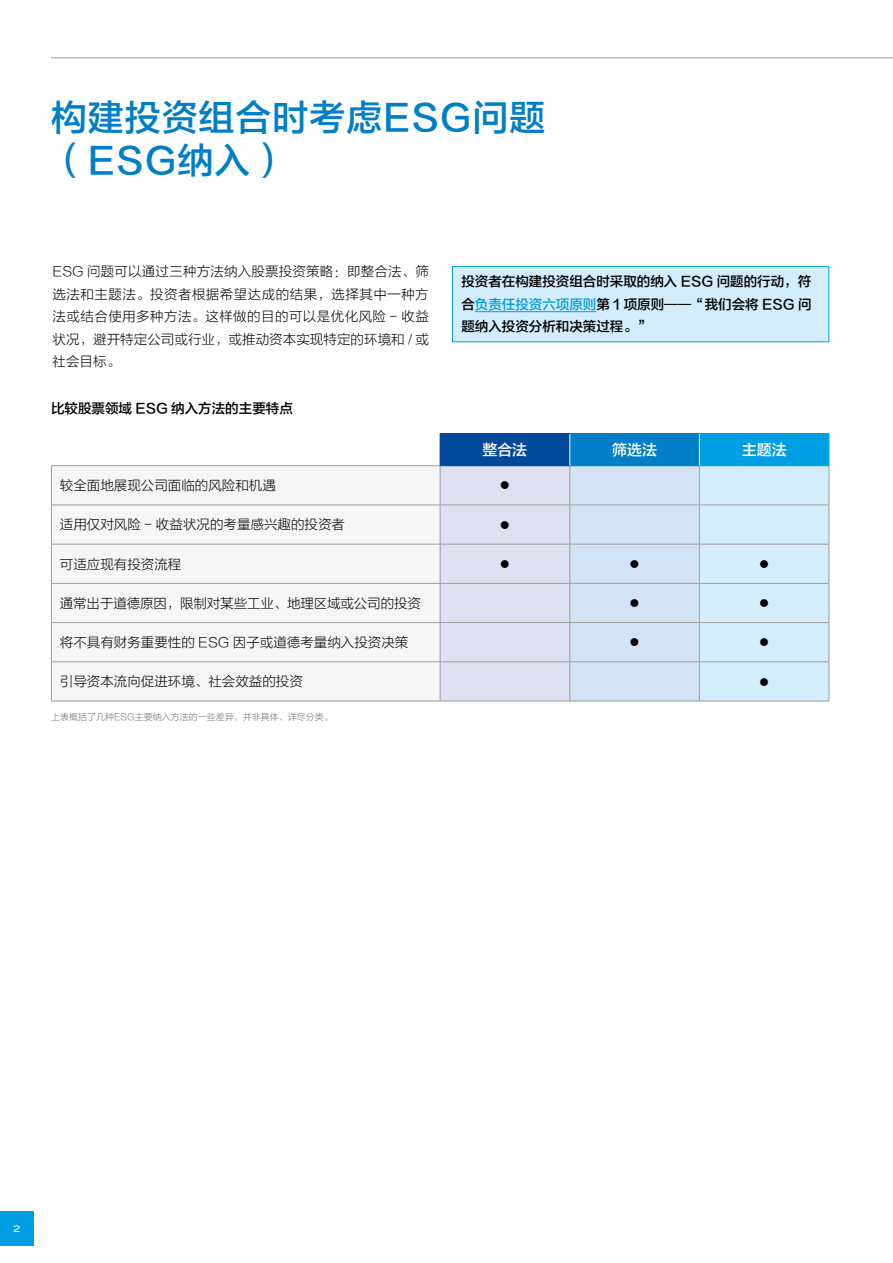
<style>
.page{position:relative;width:893px;height:1263px;background:#fff}
.page>*{position:absolute;margin:0;border:0;box-sizing:border-box;transform-origin:0 0}
.t1{font:36px/43.2px "FZLTZHK GBK1 0";letter-spacing:.025em;color:#007ec7}
.t2{font:15px "FZLTZHK GBK1 0";color:#fff}
.t3{font:13.5px/22.5px "FZLTKHK GBK1 0";color:#000;text-align:justify}
.t4{font:13.5px/22.5px "FZLTZHK GBK1 0";color:#000;text-align:justify}
.t5{font:13.5px "Wingdings";color:#000}
.t6{font:12px "Alright Sans";color:#fff}
.t7{font:9px "FZLTKHK GBK1 0";color:#6f6f6f}
.s1{color:#009fe3}
</style>
<div class="page">
<div style="left:0;top:1212px;width:34px;height:34px;background:#009fe3"></div>
<hr style="left:51px;top:57px;width:842px;height:1px;background:#9d9d9c">
<div style="left:452px;top:267px;width:377px;height:75px;background:#d4edfc"></div>
<hr style="left:475px;top:311px;width:121px;height:1px;background:#009fe3">
<div style="left:452px;top:266px;width:377px;height:76px;border:1px solid #009fe3"></div>
<div style="left:440px;top:434px;width:130px;height:32px;background:#004899"></div>
<div style="left:570px;top:434px;width:129px;height:32px;background:#007ec7"></div>
<div style="left:699px;top:434px;width:130px;height:32px;background:#009fe3"></div>
<div style="left:52px;top:466px;width:388px;height:235px;background:#f6f6f6"></div>
<svg style="left:441px;top:466px;width:388px;height:235px;background:#d6e4f5"></svg>
<hr style="left:51px;top:466px;width:1px;height:38px;background:#9d9d9c">
<hr style="left:440px;top:466px;width:1px;height:38px;background:#9d9d9c">
<hr style="left:569px;top:466px;width:1px;height:38px;background:#9d9d9c">
<hr style="left:699px;top:466px;width:1px;height:38px;background:#9d9d9c">
<hr style="left:829px;top:466px;width:1px;height:38px;background:#9d9d9c">
<hr style="left:51px;top:504px;width:389px;height:1px;background:#9d9d9c">
<hr style="left:51px;top:505px;width:1px;height:39px;background:#9d9d9c">
<hr style="left:440px;top:504px;width:130px;height:1px;background:#9d9d9c">
<hr style="left:440px;top:505px;width:1px;height:39px;background:#9d9d9c">
<hr style="left:570px;top:504px;width:129px;height:1px;background:#9d9d9c">
<hr style="left:569px;top:505px;width:1px;height:39px;background:#9d9d9c">
<hr style="left:699px;top:504px;width:130px;height:1px;background:#9d9d9c">
<hr style="left:699px;top:505px;width:1px;height:39px;background:#9d9d9c">
<hr style="left:829px;top:505px;width:1px;height:39px;background:#9d9d9c">
<hr style="left:51px;top:544px;width:389px;height:1px;background:#9d9d9c">
<hr style="left:51px;top:544px;width:1px;height:39px;background:#9d9d9c">
<hr style="left:440px;top:544px;width:130px;height:1px;background:#9d9d9c">
<hr style="left:440px;top:544px;width:1px;height:39px;background:#9d9d9c">
<hr style="left:570px;top:544px;width:129px;height:1px;background:#9d9d9c">
<hr style="left:569px;top:544px;width:1px;height:39px;background:#9d9d9c">
<hr style="left:699px;top:544px;width:130px;height:1px;background:#9d9d9c">
<hr style="left:699px;top:544px;width:1px;height:39px;background:#9d9d9c">
<hr style="left:829px;top:544px;width:1px;height:39px;background:#9d9d9c">
<hr style="left:51px;top:583px;width:389px;height:1px;background:#9d9d9c">
<hr style="left:51px;top:584px;width:1px;height:38px;background:#9d9d9c">
<hr style="left:440px;top:583px;width:130px;height:1px;background:#9d9d9c">
<hr style="left:440px;top:584px;width:1px;height:38px;background:#9d9d9c">
<hr style="left:570px;top:583px;width:129px;height:1px;background:#9d9d9c">
<hr style="left:569px;top:584px;width:1px;height:38px;background:#9d9d9c">
<hr style="left:699px;top:583px;width:130px;height:1px;background:#9d9d9c">
<hr style="left:699px;top:584px;width:1px;height:38px;background:#9d9d9c">
<hr style="left:829px;top:584px;width:1px;height:38px;background:#9d9d9c">
<hr style="left:51px;top:622px;width:389px;height:1px;background:#9d9d9c">
<hr style="left:51px;top:623px;width:1px;height:38px;background:#9d9d9c">
<hr style="left:440px;top:622px;width:130px;height:1px;background:#9d9d9c">
<hr style="left:440px;top:623px;width:1px;height:38px;background:#9d9d9c">
<hr style="left:570px;top:622px;width:129px;height:1px;background:#9d9d9c">
<hr style="left:569px;top:623px;width:1px;height:38px;background:#9d9d9c">
<hr style="left:699px;top:622px;width:130px;height:1px;background:#9d9d9c">
<hr style="left:699px;top:623px;width:1px;height:38px;background:#9d9d9c">
<hr style="left:829px;top:623px;width:1px;height:38px;background:#9d9d9c">
<hr style="left:51px;top:661px;width:389px;height:1px;background:#9d9d9c">
<hr style="left:51px;top:662px;width:1px;height:39px;background:#9d9d9c">
<hr style="left:440px;top:661px;width:130px;height:1px;background:#9d9d9c">
<hr style="left:440px;top:662px;width:1px;height:39px;background:#9d9d9c">
<hr style="left:570px;top:661px;width:129px;height:1px;background:#9d9d9c">
<hr style="left:569px;top:662px;width:1px;height:39px;background:#9d9d9c">
<hr style="left:699px;top:661px;width:130px;height:1px;background:#9d9d9c">
<hr style="left:699px;top:662px;width:1px;height:39px;background:#9d9d9c">
<hr style="left:829px;top:662px;width:1px;height:39px;background:#9d9d9c">
<hr style="left:51px;top:701px;width:389px;height:1px;background:#9d9d9c">
<hr style="left:440px;top:701px;width:130px;height:1px;background:#9d9d9c">
<hr style="left:570px;top:701px;width:129px;height:1px;background:#9d9d9c">
<hr style="left:699px;top:701px;width:130px;height:1px;background:#9d9d9c">
<hr style="left:51px;top:465px;width:389px;height:1px;background:#9d9d9c">
<hr style="left:440px;top:433px;width:130px;height:1px;background:#004899">
<hr style="left:570px;top:433px;width:129px;height:1px;background:#007ec7">
<hr style="left:699px;top:433px;width:130px;height:1px;background:#009fe3">
<hr style="left:829px;top:434px;width:1px;height:31px;background:#009fe3">
<hr style="left:569px;top:434px;width:1px;height:31px;background:#fff">
<hr style="left:699px;top:434px;width:1px;height:31px;background:#fff">
<h1 class="t1" style="left:51px;top:98px;width:496px">构建投资组合时考虑ESG问题（ESG纳入）</h1>
<p class="t3" style="left:53px;top:261px;width:378px">ESG 问题可以通过三种方法纳入股票投资策略：即整合法、筛选法和主题法。投资者根据希望达成的结果，选择其中一种方法或结合使用多种方法。这样做的目的可以是优化风险 - 收益状况，避开特定公司或行业，或推动资本实现特定的环境和 / 或社会目标。</p>
<p class="t4" style="left:461px;top:271px;width:352px">投资者在构建投资组合时采取的纳入 ESG 问题的行动，符合<span class="s1">负责任投资六项原则</span>第 1 项原则——“我们会将 ESG 问题纳入投资分析和决策过程。”</p>
<p class="t4" style="left:51px;top:398px;width:243px">比较股票领域 ESG 纳入方法的主要特点</p>
<p class="t2" style="left:483px;top:442px;width:46px">整合法</p>
<p class="t2" style="left:612px;top:442px;width:46px">筛选法</p>
<p class="t2" style="left:742px;top:442px;width:46px">主题法</p>
<p class="t3" style="left:60px;top:475px;width:217px">较全面地展现公司面临的风险和机遇</p>
<p class="t5" style="left:500px;top:478px;width:12px">●</p>
<p class="t3" style="left:60px;top:514px;width:287px">适用仅对风险 - 收益状况的考量感兴趣的投资者</p>
<p class="t5" style="left:500px;top:517px;width:12px">●</p>
<p class="t3" style="left:60px;top:553px;width:123px">可适应现有投资流程</p>
<p class="t5" style="left:500px;top:557px;width:12px">●</p>
<p class="t5" style="left:630px;top:557px;width:12px">●</p>
<p class="t5" style="left:759px;top:557px;width:12px">●</p>
<p class="t3" style="left:60px;top:592px;width:362px">通常出于道德原因，限制对某些工业、地理区域或公司的投资</p>
<p class="t5" style="left:630px;top:596px;width:12px">●</p>
<p class="t5" style="left:759px;top:596px;width:12px">●</p>
<p class="t3" style="left:60px;top:631px;width:350px">将不具有财务重要性的 ESG 因子或道德考量纳入投资决策</p>
<p class="t5" style="left:630px;top:635px;width:12px">●</p>
<p class="t5" style="left:759px;top:635px;width:12px">●</p>
<p class="t3" style="left:60px;top:671px;width:244px">引导资本流向促进环境、社会效益的投资</p>
<p class="t5" style="left:759px;top:674px;width:12px">●</p>
<p class="t7" style="left:51px;top:712px;width:283px">上表概括了几种ESG主要纳入方法的一些差异，并非具体、详尽分类。</p>
<p class="t6" style="left:13px;top:1220px;width:9px">2</p>
</div>
